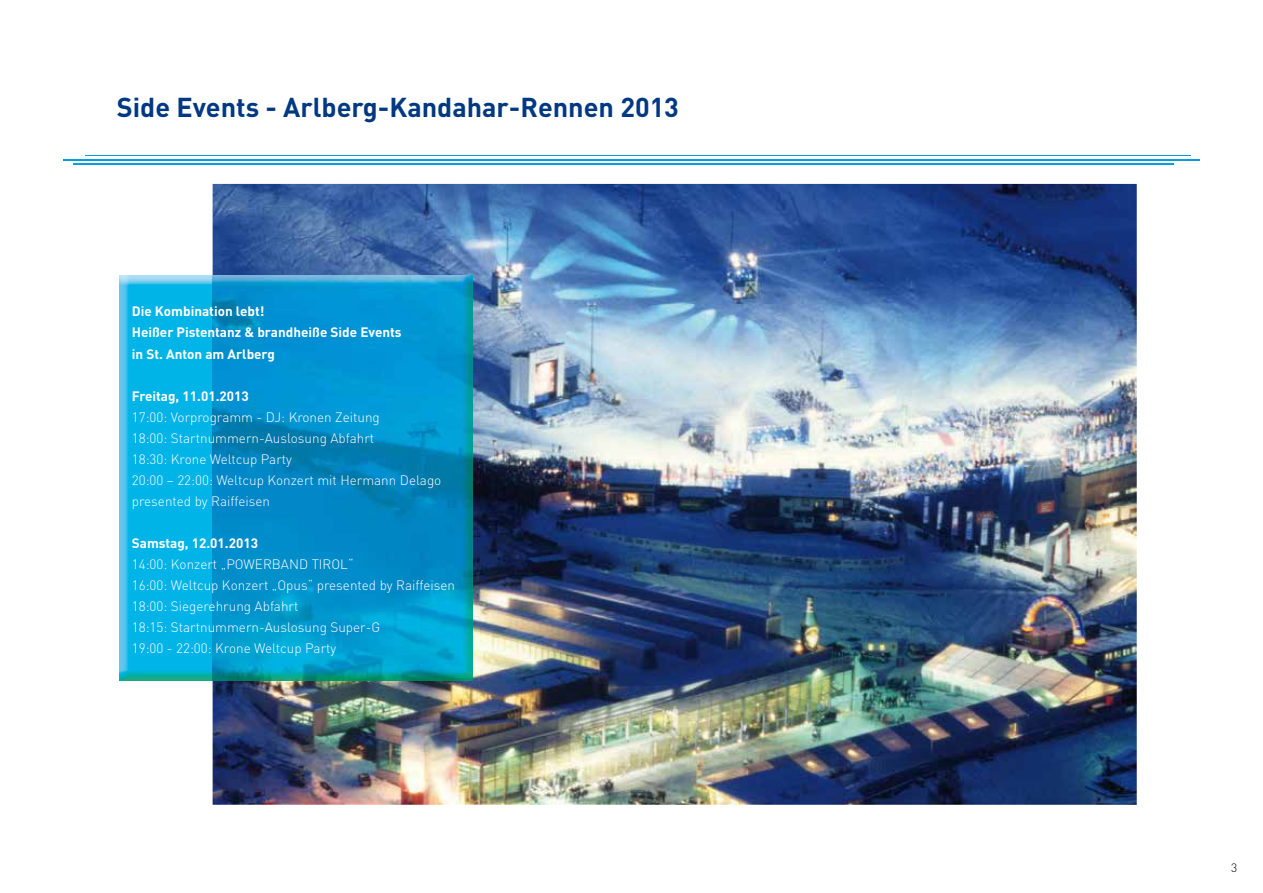
<style>
.page{position:relative;width:1263px;height:893px;background:#fff}
.page>*{position:absolute;margin:0;border:0;box-sizing:border-box;transform-origin:0 0}
.t1{font:700 27px "DINOT";color:#003882}
.t2{font:300 13.5px/21px "DINOT";color:#fff}
.t3{font:700 13.5px/21px "DINOT";color:#fff}
.t4{font:300 12px "DINOT";color:#000}
</style>
<div class="page">
<img style="left:213px;top:184px;width:924px;height:621px">
<img style="left:85px;top:155px;width:1106px;height:1px">
<img style="left:64px;top:159px;width:1135px;height:1px">
<img style="left:73px;top:164px;width:1101px;height:1px">
<img style="left:119px;top:275px;width:353px;height:405px">
<h1 class="t1" style="left:117px;top:89px;width:563px">Side Events - Arlberg-Kandahar-Rennen 2013</h1>
<p class="t3" style="left:132px;top:301px;width:271px">Die Kombination lebt!<br>Heißer Pistentanz &amp; brandheiße Side Events in St. Anton am Arlberg</p>
<p class="t3" style="left:132px;top:385px;width:119px">Freitag, 11.01.2013</p>
<p class="t2" style="left:132px;top:406px;width:311px">17:00: Vorprogramm - DJ: Kronen Zeitung<br>18:00: Startnummern-Auslosung Abfahrt<br>18:30: Krone Weltcup Party<br>20:00 – 22:00: Weltcup Konzert mit Hermann Delago presented by Raiffeisen</p>
<p class="t3" style="left:132px;top:532px;width:128px">Samstag, 12.01.2013</p>
<p class="t2" style="left:132px;top:553px;width:325px">14:00: Konzert „POWERBAND TIROL“<br>16:00: Weltcup Konzert „Opus“ presented by Raiffeisen 18:00: Siegerehrung Abfahrt<br>18:15: Startnummern-Auslosung Super-G<br>19:00 - 22:00: Krone Weltcup Party</p>
<p class="t4" style="left:1231px;top:859px;width:8px">3</p>
</div>
